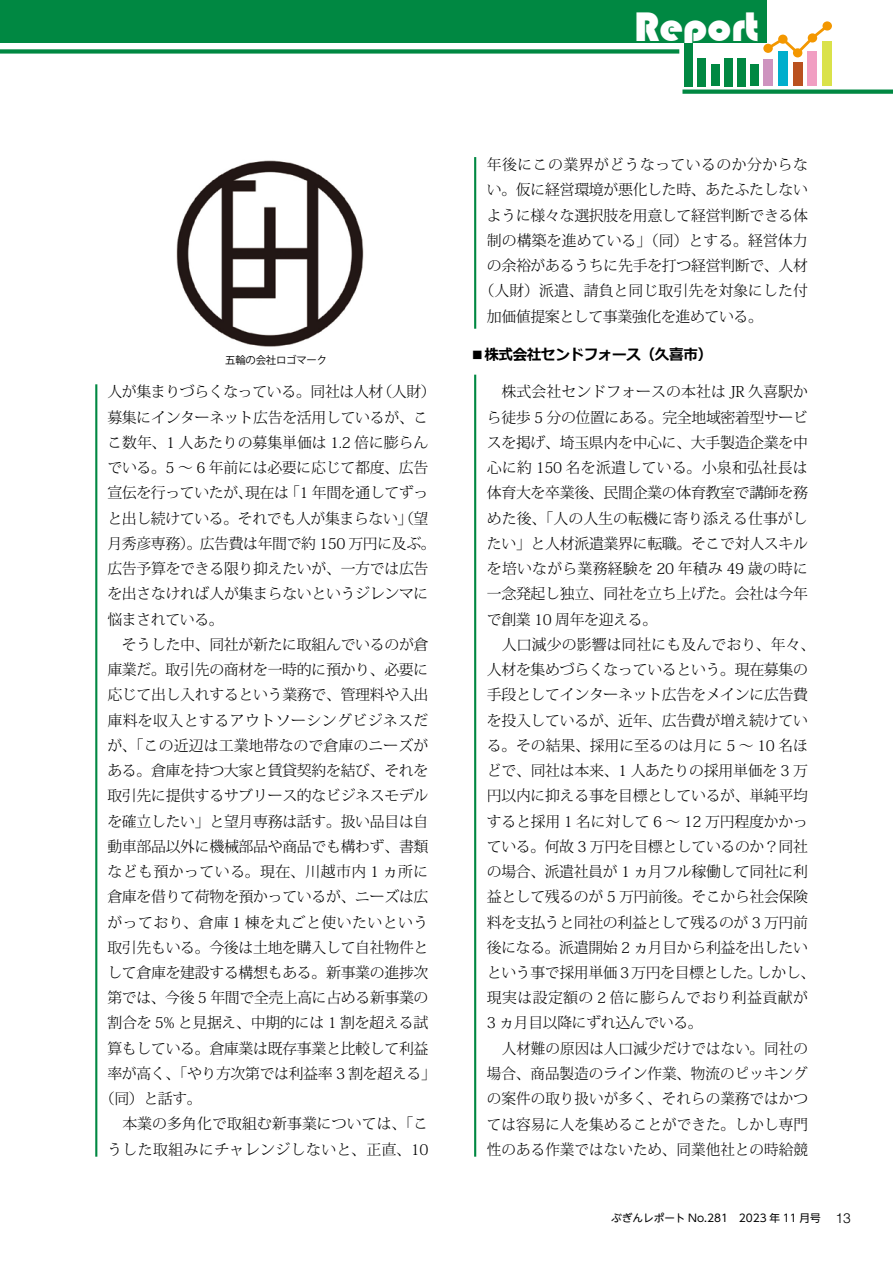
<style>
.page{position:relative;width:893px;height:1263px;background:#fff}
.page>*{position:absolute;margin:0;border:0;box-sizing:border-box;transform-origin:0 0}
.t1{font:42.45px "Bauhaus 93";color:#fff}
.t2{font:300 14.85px/25.2px "Koz Min Pr 6 N";letter-spacing:-.02em;color:#000}
.t3{font:300 14.85px "Koz Min Pr 6 N";letter-spacing:.005em;color:#000}
.t4{font:300 14.85px "Koz Min Pr 6 N";letter-spacing:.03em;color:#000}
.t5{font:300 14.85px "Koz Min Pr 6 N";letter-spacing:.025em;color:#000}
.t6{font:300 14.85px "Koz Min Pr 6 N";letter-spacing:.035em;color:#000}
.t7{font:700 14.85px "Meiryo";letter-spacing:-.025em;color:#000}
.t8{font:10.65px "UD Shin Go NT Pro";color:#000}
.t9{font:10.65px "Koz Go Pr 6 N";letter-spacing:-.025em;color:#000}
.s1{font-family:"Helvetica LT Std";font-weight:300;font-size:13.8px}
</style>
<div class="page">
<div style="left:0;top:0;width:766px;height:43px;background:#008842"></div>
<div style="left:822px;top:41px;width:10px;height:45px;background:#dae24a"></div>
<div style="left:808px;top:52px;width:9px;height:34px;background:#f19ec2"></div>
<div style="left:793px;top:63px;width:9px;height:23px;background:#ba511f"></div>
<div style="left:778px;top:52px;width:10px;height:34px;background:#00aecc"></div>
<div style="left:763px;top:60px;width:10px;height:26px;background:#ce93bf"></div>
<svg style="left:763px;top:21px;width:69px;height:36px"></svg>
<div style="left:685px;top:43px;width:8px;height:43px;background:#008842"></div>
<div style="left:698px;top:58px;width:8px;height:28px;background:#008842"></div>
<div style="left:711px;top:65px;width:8px;height:21px;background:#008842"></div>
<div style="left:724px;top:58px;width:8px;height:28px;background:#008842"></div>
<div style="left:737px;top:58px;width:8px;height:28px;background:#008842"></div>
<div style="left:750px;top:65px;width:9px;height:21px;background:#008842"></div>
<div style="left:0;top:49px;width:679px;height:5px;background:#008842"></div>
<svg style="left:682px;top:90px;width:211px;height:4px"></svg>
<img style="left:176px;top:160px;width:188px;height:187px">
<hr style="left:95px;top:384px;width:2px;height:773px;background:#008842">
<hr style="left:474px;top:375px;width:2px;height:782px;background:#008842">
<hr style="left:474px;top:157px;width:2px;height:172px;background:#008842">
<p class="t9" style="left:225px;top:354px;width:103px">五輪の会社ロゴマーク</p>
<p class="t2" style="left:107px;top:380px;width:330px">人が集まりづらくなっている。同社は人材（人財）</p>
<p class="t2" style="left:107px;top:405px;width:323px">募集にインターネット広告を活用しているが、こ</p>
<p class="t2" style="left:107px;top:430px;width:323px">こ数年、1 人あたりの募集単価は 1.2 倍に膨らん</p>
<p class="t2" style="left:107px;top:455px;width:323px">でいる。5 ～ 6 年前には必要に応じて都度、広告</p>
<p class="t2" style="left:107px;top:481px;width:323px">宣伝を行っていたが、現在は「1 年間を通してずっ</p>
<p class="t2" style="left:107px;top:506px;width:323px">と出し続けている。それでも人が集まらない」（望</p>
<p class="t2" style="left:107px;top:531px;width:330px">月秀彦専務）。広告費は年間で約 150 万円に及ぶ。</p>
<p class="t2" style="left:107px;top:556px;width:323px">広告予算をできる限り抑えたいが、一方では広告</p>
<p class="t2" style="left:107px;top:582px;width:323px">を出さなければ人が集まらないというジレンマに</p>
<p class="t2" style="left:107px;top:607px;width:118px">悩まされている。</p>
<p class="t2" style="left:107px;top:632px;width:323px">　そうした中、同社が新たに取組んでいるのが倉</p>
<p class="t2" style="left:107px;top:657px;width:323px">庫業だ。取引先の商材を一時的に預かり、必要に</p>
<p class="t2" style="left:107px;top:683px;width:323px">応じて出し入れするという業務で、管理料や入出</p>
<p class="t4" style="left:107px;top:712px;width:323px">庫料を収入とするアウトソーシングビジネスだ</p>
<p class="t3" style="left:107px;top:737px;width:322px">が、「この近辺は工業地帯なので倉庫のニーズが</p>
<p class="t2" style="left:107px;top:758px;width:323px">ある。倉庫を持つ大家と賃貸契約を結び、それを</p>
<p class="t2" style="left:107px;top:783px;width:323px">取引先に提供するサブリース的なビジネスモデル</p>
<p class="t2" style="left:107px;top:809px;width:323px">を確立したい」と望月専務は話す。扱い品目は自</p>
<p class="t2" style="left:107px;top:834px;width:323px">動車部品以外に機械部品や商品でも構わず、書類</p>
<p class="t6" style="left:107px;top:863px;width:322px">なども預かっている。現在、川越市内 1 ヵ所に</p>
<p class="t2" style="left:107px;top:884px;width:323px">倉庫を借りて荷物を預かっているが、ニーズは広</p>
<p class="t4" style="left:107px;top:914px;width:323px">がっており、倉庫 1 棟を丸ごと使いたいという</p>
<p class="t2" style="left:107px;top:935px;width:323px">取引先もいる。今後は土地を購入して自社物件と</p>
<p class="t2" style="left:107px;top:960px;width:323px">して倉庫を建設する構想もある。新事業の進捗次</p>
<p class="t2" style="left:107px;top:985px;width:323px">第では、今後 5 年間で全売上高に占める新事業の</p>
<p class="t2" style="left:107px;top:1011px;width:322px">割合を 5% と見据え、中期的には 1 割を超える試</p>
<p class="t2" style="left:107px;top:1036px;width:323px">算もしている。倉庫業は既存事業と比較して利益</p>
<p class="t2" style="left:107px;top:1061px;width:330px">率が高く、「やり方次第では利益率 3 割を超える」</p>
<p class="t2" style="left:100px;top:1086px;width:103px">（同）と話す。</p>
<p class="t3" style="left:107px;top:1116px;width:322px">　本業の多角化で取組む新事業については、「こ</p>
<p class="t5" style="left:107px;top:1141px;width:323px">うした取組みにチャレンジしないと、正直、10</p>
<h1 class="t1" style="left:634px;top:3px;width:127px">Report</h1>
<p class="t4" style="left:487px;top:156px;width:323px">年後にこの業界がどうなっているのか分からな</p>
<p class="t2" style="left:487px;top:178px;width:323px">い。仮に経営環境が悪化した時、あたふたしない</p>
<p class="t2" style="left:487px;top:203px;width:323px">ように様々な選択肢を用意して経営判断できる体</p>
<p class="t3" style="left:487px;top:232px;width:322px">制の構築を進めている」（同）とする。経営体力</p>
<p class="t2" style="left:487px;top:253px;width:323px">の余裕があるうちに先手を打つ経営判断で、人材</p>
<p class="t3" style="left:479px;top:283px;width:330px">（人財）派遣、請負と同じ取引先を対象にした付</p>
<p class="t2" style="left:487px;top:304px;width:278px">加価値提案として事業強化を進めている。</p>
<p class="t7" style="left:470px;top:344px;width:244px">■株式会社センドフォース（久喜市）</p>
<p class="t2" style="left:487px;top:380px;width:330px;text-indent:15px">株式会社センドフォースの本社は JR 久喜駅から徒歩 5 分の位置にある。完全地域密着型サービスを掲げ、埼玉県内を中心に、大手製造企業を中心に約 150 名を派遣している。小泉和弘社長は体育大を卒業後、民間企業の体育教室で講師を務めた後、「人の人生の転機に寄り添える仕事がしたい」と人材派遣業界に転職。そこで対人スキルを培いながら業務経験を 20 年積み 49 歳の時に一念発起し独立、同社を立ち上げた。会社は今年で創業 10 周年を迎える。<br>　人口減少の影響は同社にも及んでおり、年々、人材を集めづらくなっているという。現在募集の手段としてインターネット広告をメインに広告費を投入しているが、近年、広告費が増え続けている。その結果、採用に至るのは月に 5 ～ 10 名ほどで、同社は本来、1 人あたりの採用単価を 3 万円以内に抑える事を目標としているが、単純平均すると採用 1 名に対して 6 ～ 12 万円程度かかっている。何故 3 万円を目標としているのか？同社の場合、派遣社員が 1 ヵ月フル稼働して同社に利益として残るのが 5 万円前後。そこから社会保険料を支払うと同社の利益として残るのが 3 万円前後になる。派遣開始 2 ヵ月目から利益を出したいという事で採用単価 3 万円を目標とした。しかし、現実は設定額の 2 倍に膨らんでおり利益貢献が<br>3 ヵ月目以降にずれ込んでいる。</p>
<p class="t2" style="left:487px;top:1036px;width:323px;text-align:justify;text-indent:15px">人材難の原因は人口減少だけではない。同社の場合、商品製造のライン作業、物流のピッキングの案件の取り扱いが多く、それらの業務ではかつては容易に人を集めることができた。しかし専門性のある作業ではないため、同業他社との時給競</p>
<p class="t8" style="left:611px;top:1210px;width:241px">ぶぎんレポート No.281　2023 年 11 月号 <span class="s1">13</span></p>
</div>
